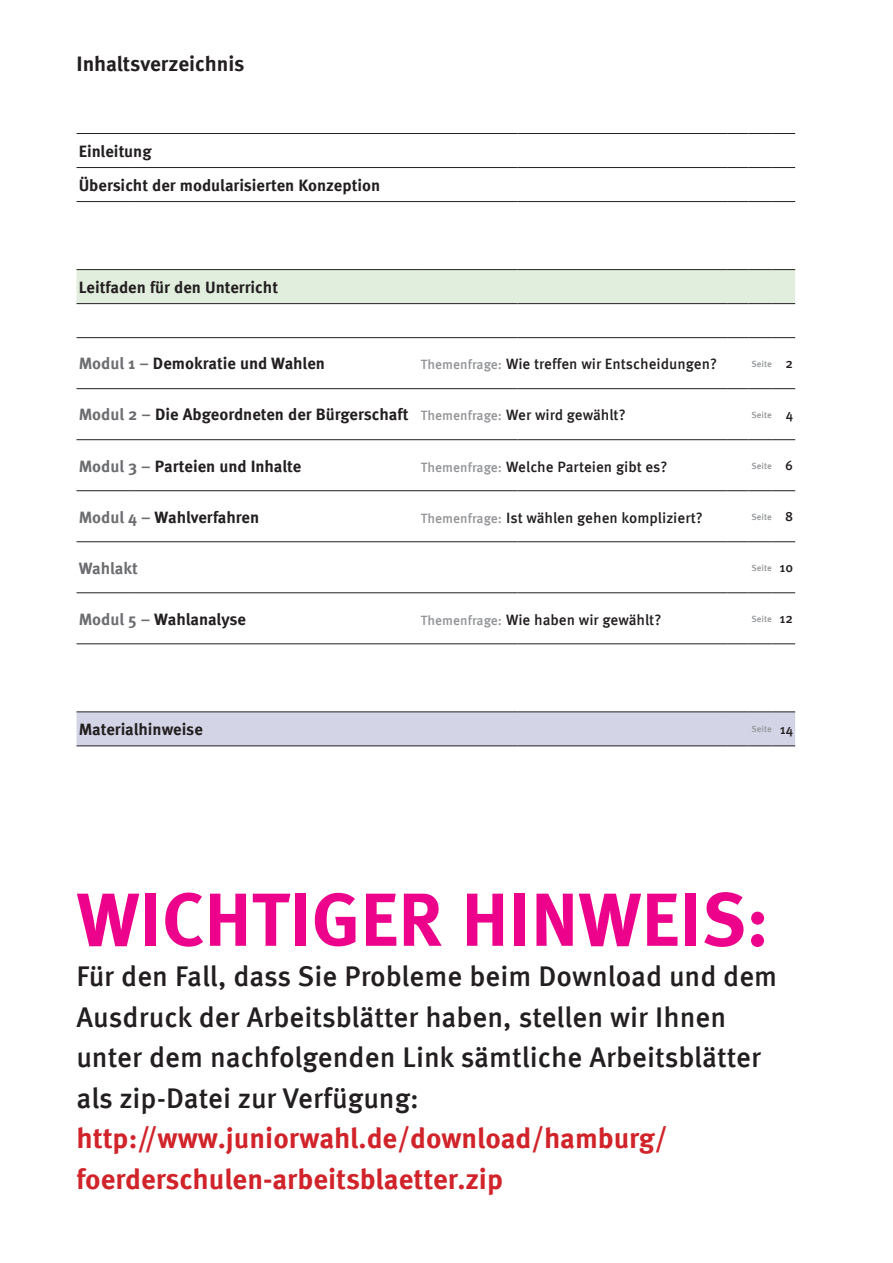
<style>
.page{position:relative;width:893px;height:1263px;background:#fff}
.page>*{position:absolute;margin:0;border:0;box-sizing:border-box;transform-origin:0 0}
.t1{font:700 75px "Meta OT";color:#ed028c}
.t2{font:500 28.5px/40.5px "Meta OT";color:#231f20}
.t3{font:700 28.5px/40.5px "Meta OT";color:#d1232a}
.t4{font:700 21px "Meta OT";letter-spacing:-.005em;color:#231f20}
.t5{font:700 16.5px "Meta OT";color:#231f20}
.t6{font:700 16.5px "Meta OT";letter-spacing:-.01em;color:#6c6d70}
.t7{font:500 15px "Meta OT";color:#231f20}
.t8{font:500 13.5px "Meta OT";color:#231f20}
.t9{font:500 9px "Meta OT";color:#939598}
.s1{color:#6c6d70}
.s2{font-size:13.5px;color:#939598}
</style>
<div class="page">
<svg style="left:77px;top:644px;width:718px;height:1px"></svg>
<hr style="left:131px;top:643px;width:290px;height:1px;background:#231f20">
<hr style="left:77px;top:643px;width:54px;height:1px;background:#231f20">
<hr style="left:421px;top:643px;width:96px;height:1px;background:#231f20">
<hr style="left:517px;top:643px;width:210px;height:1px;background:#231f20">
<svg style="left:727px;top:643px;width:68px;height:1px"></svg>
<hr style="left:77px;top:592px;width:54px;height:1px;background:#231f20">
<hr style="left:131px;top:592px;width:290px;height:1px;background:#231f20">
<hr style="left:421px;top:592px;width:96px;height:1px;background:#231f20">
<hr style="left:517px;top:592px;width:210px;height:1px;background:#231f20">
<svg style="left:727px;top:592px;width:68px;height:1px"></svg>
<hr style="left:77px;top:490px;width:54px;height:1px;background:#231f20">
<hr style="left:131px;top:490px;width:290px;height:1px;background:#231f20">
<hr style="left:421px;top:490px;width:96px;height:1px;background:#231f20">
<hr style="left:517px;top:490px;width:210px;height:1px;background:#231f20">
<svg style="left:727px;top:490px;width:68px;height:1px"></svg>
<hr style="left:77px;top:541px;width:54px;height:1px;background:#231f20">
<hr style="left:131px;top:541px;width:290px;height:1px;background:#231f20">
<hr style="left:421px;top:541px;width:96px;height:1px;background:#231f20">
<hr style="left:517px;top:541px;width:210px;height:1px;background:#231f20">
<svg style="left:727px;top:541px;width:68px;height:1px"></svg>
<hr style="left:77px;top:439px;width:54px;height:1px;background:#231f20">
<hr style="left:131px;top:439px;width:290px;height:1px;background:#231f20">
<hr style="left:421px;top:439px;width:96px;height:1px;background:#231f20">
<hr style="left:517px;top:439px;width:210px;height:1px;background:#231f20">
<svg style="left:727px;top:439px;width:68px;height:1px"></svg>
<hr style="left:77px;top:133px;width:54px;height:1px;background:#231f20">
<hr style="left:131px;top:133px;width:290px;height:1px;background:#231f20">
<hr style="left:421px;top:133px;width:96px;height:1px;background:#231f20">
<hr style="left:517px;top:133px;width:210px;height:1px;background:#231f20">
<svg style="left:727px;top:133px;width:68px;height:1px"></svg>
<hr style="left:77px;top:167px;width:54px;height:1px;background:#231f20">
<hr style="left:131px;top:167px;width:290px;height:1px;background:#231f20">
<hr style="left:421px;top:167px;width:96px;height:1px;background:#231f20">
<hr style="left:517px;top:167px;width:210px;height:1px;background:#231f20">
<svg style="left:727px;top:167px;width:68px;height:1px"></svg>
<hr style="left:77px;top:201px;width:54px;height:1px;background:#231f20">
<hr style="left:131px;top:201px;width:290px;height:1px;background:#231f20">
<hr style="left:421px;top:201px;width:96px;height:1px;background:#231f20">
<hr style="left:517px;top:201px;width:210px;height:1px;background:#231f20">
<svg style="left:727px;top:201px;width:68px;height:1px"></svg>
<hr style="left:77px;top:337px;width:54px;height:1px;background:#231f20">
<hr style="left:131px;top:337px;width:290px;height:1px;background:#231f20">
<hr style="left:421px;top:337px;width:96px;height:1px;background:#231f20">
<hr style="left:517px;top:337px;width:210px;height:1px;background:#231f20">
<svg style="left:727px;top:337px;width:68px;height:1px"></svg>
<hr style="left:77px;top:388px;width:54px;height:1px;background:#231f20">
<hr style="left:131px;top:388px;width:290px;height:1px;background:#231f20">
<hr style="left:421px;top:388px;width:96px;height:1px;background:#231f20">
<hr style="left:517px;top:388px;width:210px;height:1px;background:#231f20">
<svg style="left:727px;top:388px;width:68px;height:1px"></svg>
<svg style="left:77px;top:711px;width:718px;height:35px"></svg>
<svg style="left:77px;top:269px;width:718px;height:35px"></svg>
<p class="t4" style="left:77px;top:51px;width:170px">Inhaltsverzeichnis</p>
<p class="t5" style="left:79px;top:141px;width:75px">Einleitung</p>
<p class="t5" style="left:79px;top:175px;width:303px">Übersicht der modularisierten Konzeption</p>
<p class="t5" style="left:79px;top:277px;width:201px">Leitfaden für den Unterricht</p>
<p class="t5" style="left:79px;top:353px;width:248px"><span class="s1">Modul 1 –</span> Demokratie und Wahlen</p>
<p class="t7" style="left:421px;top:355px;width:298px"><span class="s2">Themenfrage:</span> Wie treffen wir Entscheidungen?</p>
<p class="t9" style="left:751px;top:358px;width:22px">Seite</p>
<p class="t8" style="left:785px;top:355px;width:9px">2</p>
<p class="t5" style="left:79px;top:404px;width:331px"><span class="s1">Modul 2 –</span> Die Abgeordneten der Bürgerschaft</p>
<p class="t7" style="left:421px;top:406px;width:206px"><span class="s2">Themenfrage:</span> Wer wird gewählt?</p>
<p class="t9" style="left:751px;top:409px;width:22px">Seite</p>
<p class="t8" style="left:786px;top:406px;width:9px">4</p>
<p class="t5" style="left:79px;top:455px;width:224px"><span class="s1">Modul 3 –</span> Parteien und Inhalte</p>
<p class="t7" style="left:421px;top:457px;width:248px"><span class="s2">Themenfrage:</span> Welche Parteien gibt es?</p>
<p class="t9" style="left:751px;top:460px;width:22px">Seite</p>
<p class="t8" style="left:785px;top:457px;width:9px">6</p>
<p class="t5" style="left:79px;top:506px;width:182px"><span class="s1">Modul 4 –</span> Wahlverfahren</p>
<p class="t7" style="left:421px;top:508px;width:284px"><span class="s2">Themenfrage:</span> Ist wählen gehen kompliziert?</p>
<p class="t9" style="left:751px;top:511px;width:22px">Seite</p>
<p class="t8" style="left:785px;top:508px;width:10px">8</p>
<p class="t6" style="left:79px;top:557px;width:61px">Wahlakt</p>
<p class="t9" style="left:751px;top:562px;width:22px">Seite</p>
<p class="t8" style="left:779px;top:559px;width:15px">10</p>
<p class="t5" style="left:79px;top:608px;width:169px"><span class="s1">Modul 5 –</span> Wahlanalyse</p>
<p class="t7" style="left:421px;top:610px;width:242px"><span class="s2">Themenfrage:</span> Wie haben wir gewählt?</p>
<p class="t9" style="left:751px;top:613px;width:22px">Seite</p>
<p class="t8" style="left:779px;top:610px;width:15px">12</p>
<p class="t5" style="left:79px;top:719px;width:126px">Materialhinweise</p>
<p class="t9" style="left:751px;top:724px;width:22px">Seite</p>
<p class="t8" style="left:780px;top:721px;width:15px">14</p>
<p class="t1" style="left:77px;top:872px;width:694px">WICHTIGER HINWEIS:</p>
<p class="t2" style="left:77px;top:956px;width:702px">Für den Fall, dass Sie Probleme beim Download und dem Ausdruck der Arbeitsblätter haben, stellen wir Ihnen unter dem nachfolgenden Link sämtliche Arbeitsblätter als zip-Datei zur Verfügung:</p>
<p class="t3" style="left:77px;top:1118px;width:593px">http://www.juniorwahl.de/download/hamburg/ foerderschulen-arbeitsblaetter.zip</p>
</div>
